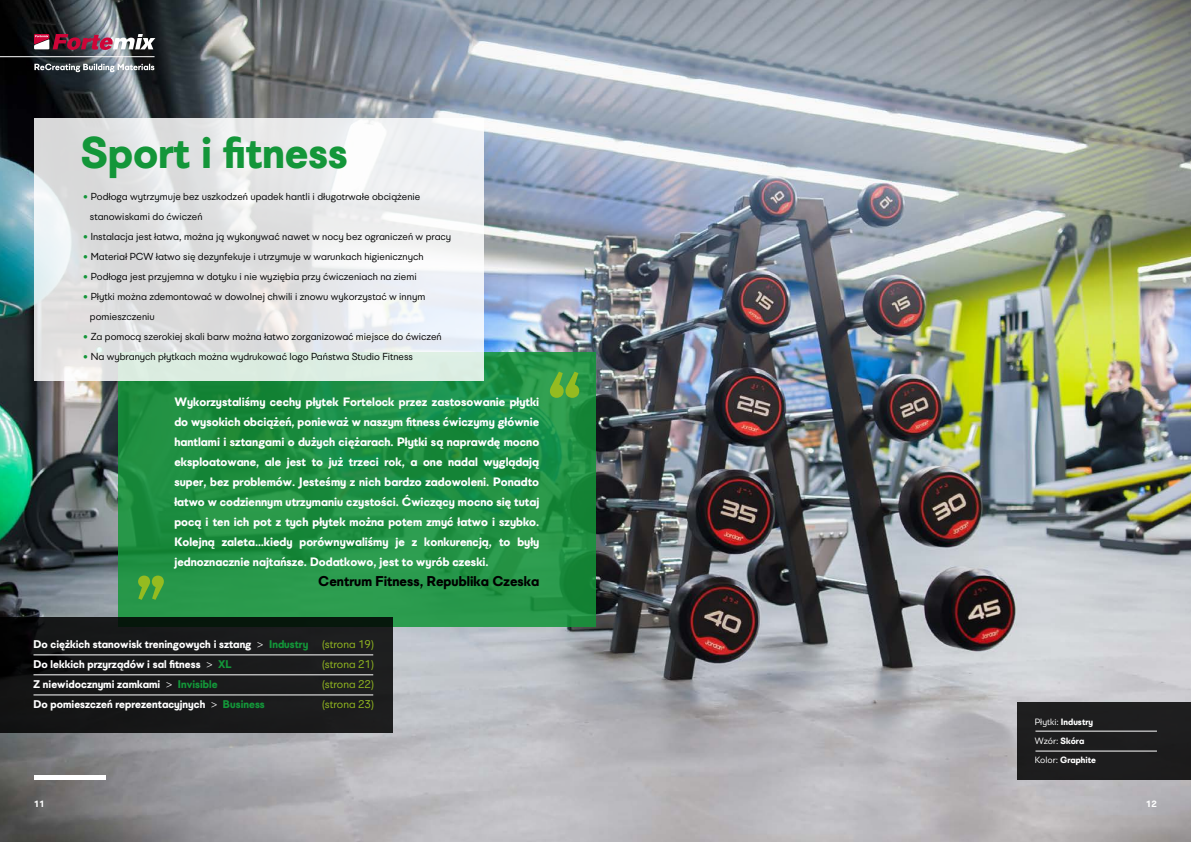
<style>
.page{position:relative;width:1191px;height:842px;background:#fff}
.page>*{position:absolute;margin:0;border:0;box-sizing:border-box;transform-origin:0 0}
.t1{font:700 44px "UEFA Supercup";color:#139639}
.t2{font:700 14px "UEFA Supercup";color:#000}
.t3{font:700 12px/20px "UEFA Supercup";color:#fff;text-align:justify}
.t4{font:700 11px/20px "UEFA Supercup";color:#fff}
.t5{font:11px "UEFA Supercup";color:#95bb20}
.t6{font:10px/20px "UEFA Supercup";color:#000}
.t7{font:700 9px/19px "UEFA Supercup";color:#fff}
.s1{font-weight:700;color:#139639}
.s2{font-weight:300}
.s3{color:#139639}
.s4{font-weight:400;color:#95bb20}
.s5{font-weight:400}
</style>
<div class="page">
<img style="left:0;top:0;width:1191px;height:842px">
<div style="left:34px;top:775px;width:72px;height:5px;background:#fff"></div>
<svg style="left:34px;top:34px;width:121px;height:16px"></svg>
<svg style="left:34px;top:64px;width:120px;height:8px"></svg>
<hr style="left:0;top:57px;width:154px;height:1px;background:#fff">
<div style="left:1017px;top:702px;width:174px;height:78px;background:#1d1d1e"></div>
<hr style="left:1035px;top:731px;width:122px;height:1px;background:#fff">
<hr style="left:1035px;top:751px;width:122px;height:1px;background:#fff">
<svg style="left:118px;top:352px;width:477px;height:275px;background:#209144"></svg>
<svg style="left:34px;top:118px;width:449px;height:263px"></svg>
<svg style="left:138px;top:576px;width:26px;height:24px"></svg>
<svg style="left:550px;top:372px;width:29px;height:26px"></svg>
<svg style="left:0;top:617px;width:392px;height:115px;background:#191b1b"></svg>
<hr style="left:33px;top:655px;width:340px;height:1px;background:#fff">
<hr style="left:33px;top:675px;width:340px;height:1px;background:#fff">
<hr style="left:33px;top:695px;width:340px;height:1px;background:#fff">
<h1 class="t1" style="left:81px;top:124px;width:269px">Sport i fitness</h1>
<p class="t6" style="left:90px;top:186px;width:332px;text-indent:-7px"><span class="s1">•</span> Podłoga wytrzymuje bez uszkodzeń upadek hantli i długotrwałe obciążenie stanowiskami do ćwiczeń</p>
<p class="t6" style="left:83px;top:226px;width:370px"><span class="s1">•</span> Instalacja jest łatwa, można ją wykonywać nawet w nocy bez ograniczeń w pracy</p>
<p class="t6" style="left:83px;top:246px;width:342px"><span class="s1">•</span> Materiał PCW łatwo się dezynfekuje i utrzymuje w warunkach higienicznych</p>
<p class="t6" style="left:83px;top:266px;width:335px"><span class="s1">•</span> Podłoga jest przyjemna w dotyku i nie wyziębia przy ćwiczeniach na ziemi</p>
<p class="t6" style="left:90px;top:286px;width:337px;text-indent:-7px"><span class="s1">•</span> Płytki można zdemontować w dowolnej chwili i znowu wykorzystać w innym pomieszczeniu</p>
<p class="t6" style="left:83px;top:326px;width:360px"><span class="s1">•</span> Za pomocą szerokiej skali barw można łatwo zorganizować miejsce do ćwiczeń</p>
<p class="t6" style="left:83px;top:346px;width:332px"><span class="s1">•</span> Na wybranych płytkach można wydrukować logo Państwa Studio Fitness</p>
<p class="t3" style="left:174px;top:392px;width:366px">Wykorzystaliśmy cechy płytek Fortelock przez zastosowanie płytki do wysokich obciążeń, ponieważ w naszym fitness ćwiczymy głównie hantlami i sztangami o dużych ciężarach. Płytki są naprawdę mocno eksploatowane, ale jest to już trzeci rok, a one nadal wyglądają super, bez problemów. Jesteśmy z nich bardzo zadowoleni. Ponadto łatwo w codziennym utrzymaniu czystości. Ćwiczący mocno się tutaj pocą i ten ich pot z tych płytek można potem zmyć łatwo i szybko.<br>Kolejną zaleta…kiedy porównywaliśmy je z konkurencją, to były jednoznacznie najtańsze. Dodatkowo, jest to wyrób czeski.</p>
<p class="t2" style="left:318px;top:572px;width:222px">Centrum Fitness, Republika Czeska</p>
<p class="t4" style="left:33px;top:635px;width:342px">Do ciężkich stanowisk treningowych i sztang <span class="s2">&gt;</span> <span class="s3">Industry</span> <span class="s4">(strona 19)<br></span>Do lekkich przyrządów i sal fitness <span class="s2">&gt;</span> <span class="s3">XL</span></p>
<p class="t5" style="left:322px;top:658px;width:53px">(strona 21)</p>
<p class="t4" style="left:33px;top:675px;width:186px">Z niewidocznymi zamkami <span class="s2">&gt;</span> <span class="s3">Invisible</span></p>
<p class="t5" style="left:322px;top:678px;width:53px">(strona 22)</p>
<p class="t4" style="left:33px;top:695px;width:233px">Do pomieszczeń reprezentacyjnych <span class="s2">&gt;</span> <span class="s3">Business</span></p>
<p class="t5" style="left:322px;top:698px;width:53px">(strona 23)</p>
<p class="t7" style="left:1034px;top:712px;width:63px"><span class="s5">Płytki:</span> Industry<br><span class="s5">Wzór:</span> Skóra<br><span class="s5">Kolor:</span> Graphite</p>
<p class="t7" style="left:34px;top:795px;width:12px">11</p>
<p class="t7" style="left:1146px;top:795px;width:12px">12</p>
</div>
